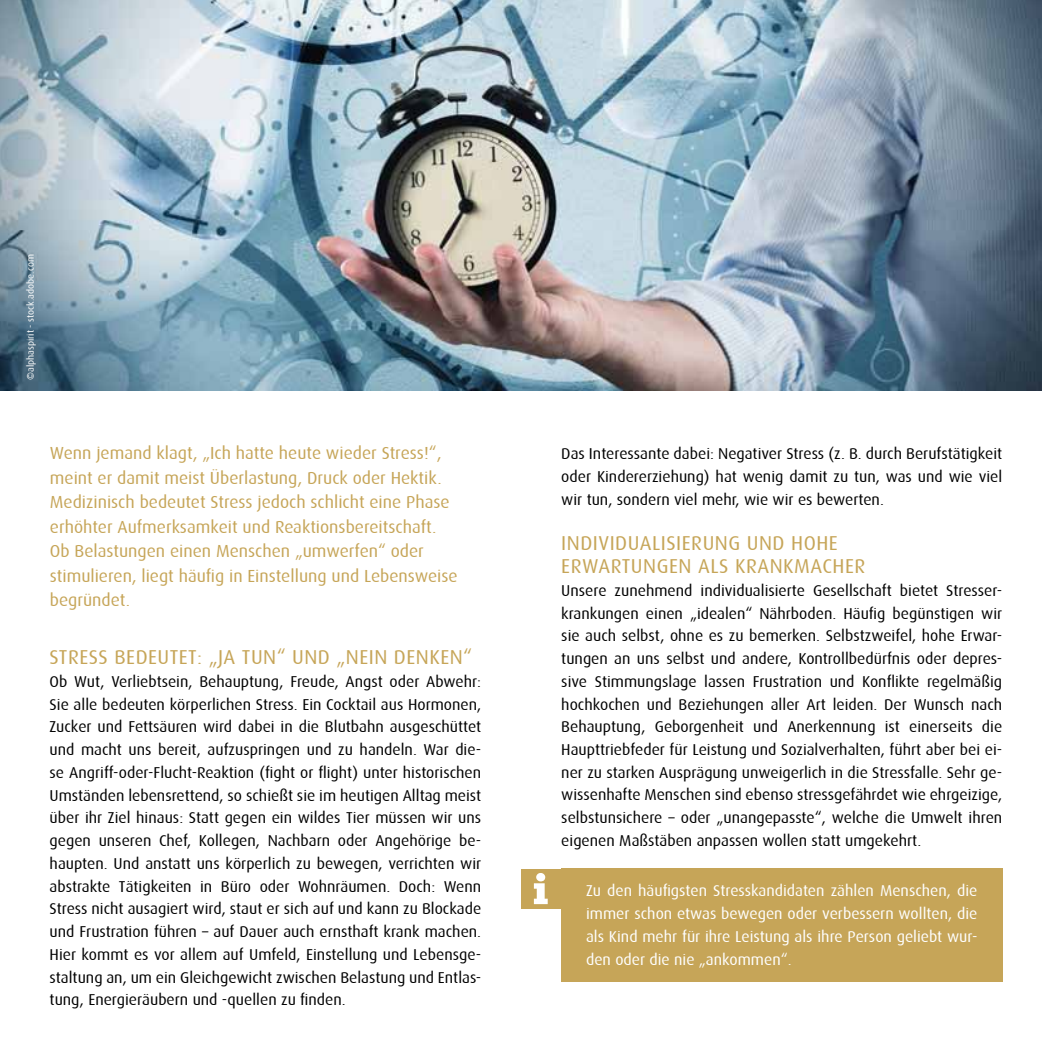
<style>
.page{position:relative;width:1042px;height:1042px;background:#fff}
.page>*{position:absolute;margin:0;border:0;box-sizing:border-box;transform-origin:0 0}
.t1{font:20.12px/22.8px "Dax";letter-spacing:.025em;color:#c6a558}
.t2{font:17.5px/24.5px "Dax";color:#c6a558}
.t3{font:15.75px/22.8px "Dax";color:#000;text-align:justify}
.t4{font:15.75px/22.8px "Dax";color:#fff;text-align:justify}
.t5{font:9.62px "Dax";color:#fff}
</style>
<div class="page">
<div style="left:561px;top:868px;width:441px;height:114px;background:#c6a558"></div>
<div style="left:521px;top:868px;width:40px;height:40px;background:#c6a558"></div>
<svg style="left:534px;top:873px;width:14px;height:31px"></svg>
<img style="left:0;top:0;width:1042px;height:391px">
<p class="t5" style="left:25px;top:380px;width:127px;rotate:-90deg">©alphaspirit - stock.adobe.com</p>
<p class="t2" style="left:50px;top:441px;width:409px">Wenn jemand klagt, „Ich hatte heute wieder Stress!“ , meint er damit meist Überlastung, Druck oder Hektik.<br>Medizinisch bedeutet Stress jedoch schlicht eine Phase erhöhter Aufmerksamkeit und Reaktionsbereitschaft. ob Belastungen einen Menschen „umwerfen“ oder stimulieren, liegt häufig in Einstellung und Lebensweise begründet.</p>
<p class="t1" style="left:50px;top:646px;width:424px">STRESS BEDEUTET: „JA TUN“ UND „NEIN DENKEN“</p>
<p class="t3" style="left:50px;top:670px;width:433px">ob Wut, Verliebtsein, Behauptung, Freude, Angst oder Abwehr:<br>Sie alle bedeuten körperlichen Stress. Ein Cocktail aus Hormonen, Zucker und Fettsäuren wird dabei in die Blutbahn ausgeschüttet und macht uns bereit, aufzuspringen und zu handeln. War die&shy;se Angriff-oder-Flucht-Reaktion (fight or flight) unter historischen Umständen lebensrettend, so schießt sie im heutigen Alltag meist über ihr Ziel hinaus: Statt gegen ein wildes Tier müssen wir uns gegen unseren Chef, Kollegen, Nachbarn oder Angehörige be&shy;haupten. Und anstatt uns körperlich zu bewegen, verrichten wir abstrakte Tätigkeiten in Büro oder Wohnräumen. Doch: Wenn Stress nicht ausagiert wird, staut er sich auf und kann zu Blockade und Frustration führen – auf Dauer auch ernsthaft krank machen.<br>Hier kommt es vor allem auf Umfeld, Einstellung und Lebensge&shy;staltung an, um ein Gleichgewicht zwischen Belastung und Entlas&shy;tung, Energieräubern und -quellen zu finden.</p>
<p class="t3" style="left:561px;top:442px;width:442px">Das Interessante dabei: Negativer Stress (z. B. durch Berufstätigkeit oder Kindererziehung) hat wenig damit zu tun, was und wie viel wir tun, sondern viel mehr, wie wir es bewerten.</p>
<p class="t1" style="left:561px;top:532px;width:306px">INDIVIDUALISIERUNG UND HoHE<br>ERWARTUNGEN ALS KRANKMACHER</p>
<p class="t3" style="left:561px;top:579px;width:442px">Unsere zunehmend individualisierte Gesellschaft bietet Stresser&shy;krankungen einen „idealen“ Nährboden. Häufig begünstigen wir sie auch selbst, ohne es zu bemerken. Selbstzweifel, hohe Erwar&shy;tungen an uns selbst und andere, Kontrollbedürfnis oder depres&shy;sive Stimmungslage lassen Frustration und Konflikte regelmäßig hochkochen und Beziehungen aller Art leiden. Der Wunsch nach Behauptung, Geborgenheit und Anerkennung ist einerseits die Haupttriebfeder für Leistung und Sozialverhalten, führt aber bei ei&shy;ner zu starken Ausprägung unweigerlich in die Stressfalle. Sehr ge&shy;wissenhafte Menschen sind ebenso stressgefährdet wie ehrgeizige, selbstunsichere – oder „unangepasste“, welche die Umwelt ihren eigenen Maßstäben anpassen wollen statt umgekehrt.</p>
<p class="t4" style="left:586px;top:880px;width:393px">Zu den häufigsten Stresskandidaten zählen Menschen, die immer schon etwas bewegen oder verbessern wollten, die als Kind mehr für ihre Leistung als ihre Person geliebt wur&shy;den oder die nie „ankommen“.</p>
</div>
